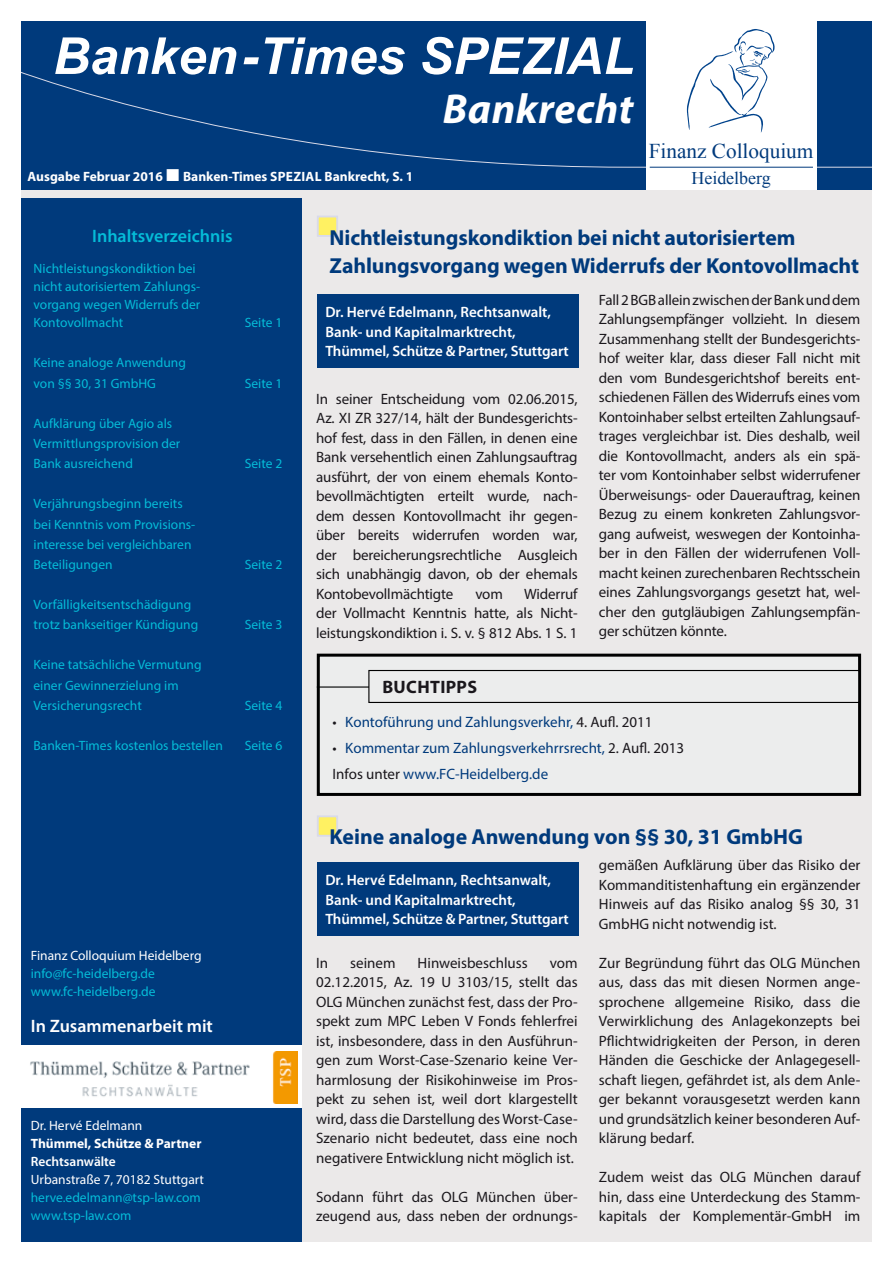
<style>
.page{position:relative;width:893px;height:1263px;background:#fff}
.page>*{position:absolute;margin:0;border:0;box-sizing:border-box;transform-origin:0 0}
.t1{font:italic 700 51px "Arial";color:#fff}
.t2{font:italic 700 42px "Myriad Pro";letter-spacing:.01em;color:#fff}
.t3{font:700 21.75px/28.5px "Myriad Pro";letter-spacing:-.005em;color:#003a7c}
.t4{font:21px "Times New Roman";color:#003a7c}
.t5{font:600 18px "Myriad Pro";color:#fff}
.t6{font:600 18px "Myriad Pro";color:#05bcd8}
.t7{font:700 18px "Myriad Pro";letter-spacing:.02em;color:#1a171c}
.t8{font:17.7px "Times New Roman";color:#003a7c}
.t9{font:15px/19.5px "Myriad Pro";color:#1a171c;text-align:justify}
.t10{font:600 15px/19.5px "Myriad Pro";color:#fff}
.t11{font:15px/26.8px "Myriad Pro";color:#003a7c}
.t12{font:13.5px/20.1px "Myriad Pro";color:#05bcd8}
.t13{font:700 13.5px "Myriad Pro";color:#fff}
.t14{font:13.5px "Myriad Pro";color:#fff}
.t15{font:600 13.5px "Myriad Pro";color:#fff}
.s1{color:#1a171c}
</style>
<div class="page">
<div style="left:21px;top:21px;width:851px;height:170px;background:#003a7c"></div>
<svg style="left:21px;top:51px;width:851px;height:117px"></svg>
<div style="left:646px;top:21px;width:170px;height:170px;background:#fff"></div>
<svg style="left:687px;top:29px;width:88px;height:104px"></svg>
<hr style="left:650px;top:167px;width:163px;height:1px;background:#003a7c">
<div style="left:21px;top:190px;width:851px;height:1052px;background:#ebe9e9"></div>
<div style="left:21px;top:198px;width:281px;height:1044px;background:#003a7c"></div>
<div style="left:317px;top:216px;width:21px;height:21px;background:#fff162;border:2px solid #d9dae9"></div>
<div style="left:317px;top:815px;width:21px;height:22px;background:#fff162;border:2px solid #d9dae9"></div>
<div style="left:21px;top:1045px;width:281px;height:63px;background:#fff"></div>
<img style="left:30px;top:1051px;width:267px;height:52px">
<div style="left:318px;top:655px;width:542px;height:139px;background:#eceded"></div>
<div style="left:317px;top:654px;width:544px;height:142px;border:3px solid #000"></div>
<hr style="left:317px;top:686px;width:74px;height:2px;background:#000">
<div style="left:369px;top:670px;width:490px;height:32px;background:#eceded"></div>
<div style="left:368px;top:670px;width:491px;height:33px;border:1px solid #000"></div>
<div style="left:317px;top:294px;width:261px;height:74px;background:#003a7c"></div>
<div style="left:317px;top:862px;width:261px;height:74px;background:#003a7c"></div>
<h1 class="t1" style="left:53px;top:22px;width:583px">Banken -Times SPEZIAL</h1>
<p class="t13" style="left:28px;top:167px;width:137px">Ausgabe Februar 2016</p>
<p class="t13" style="left:183px;top:167px;width:232px">Banken-Times SPEZIAL Bankrecht, S. 1</p>
<h2 class="t2" style="left:443px;top:82px;width:192px">Bankrecht</h2>
<h3 class="t4" style="left:649px;top:137px;width:166px">Finanz Colloquium</h3>
<p class="t8" style="left:691px;top:166px;width:81px">Heidelberg</p>
<p class="t6" style="left:92px;top:224px;width:142px">Inhaltsverzeichnis</p>
<p class="t12" style="left:34px;top:259px;width:168px;line-height:18px">Nichtleistungskondiktion bei nicht autorisiertem Zahlungs&shy;vorgang wegen Widerrufs der<br>Kontovollmacht</p>
<p class="t12" style="left:34px;top:353px;width:154px">Keine analoge Anwendung von §§ 30, 31 GmbHG</p>
<p class="t12" style="left:34px;top:413px;width:148px">Aufklärung über Agio als<br>Vermittlungsprovision der<br>Bank ausreichend</p>
<p class="t12" style="left:34px;top:494px;width:162px">Verjährungsbeginn bereits bei Kenntnis vom Provisions&shy;interesse bei vergleichbaren<br>Beteiligungen</p>
<p class="t12" style="left:34px;top:594px;width:166px">Vorfälligkeitsentschädigung trotz bankseitiger Kündigung</p>
<p class="t12" style="left:34px;top:655px;width:170px">Keine tatsächliche Vermutung einer Gewinnerzielung im<br>Versicherungsrecht</p>
<p class="t12" style="left:245px;top:312px;width:39px">Seite 1</p>
<p class="t12" style="left:245px;top:373px;width:39px">Seite 1</p>
<p class="t12" style="left:245px;top:453px;width:39px">Seite 2</p>
<p class="t12" style="left:245px;top:554px;width:39px">Seite 2</p>
<p class="t12" style="left:245px;top:614px;width:39px">Seite 3</p>
<p class="t12" style="left:245px;top:695px;width:39px">Seite 4</p>
<p class="t12" style="left:34px;top:735px;width:191px">Banken-Times kostenlos bestellen</p>
<p class="t12" style="left:245px;top:735px;width:39px">Seite 6</p>
<p class="t14" style="left:31px;top:947px;width:172px">Finanz Colloquium Heidelberg</p>
<p class="t12" style="left:31px;top:964px;width:126px;line-height:18px">info@fc-heidelberg.de www.fc-heidelberg.de</p>
<p class="t5" style="left:31px;top:1015px;width:184px">In Zusammenarbeit mit</p>
<p class="t14" style="left:31px;top:1117px;width:113px">Dr. Hervé Edelmann</p>
<p class="t13" style="left:31px;top:1134px;width:172px">Thümmel, Schütze &amp; Partner</p>
<p class="t15" style="left:31px;top:1152px;width:87px">Rechtsanwälte</p>
<p class="t14" style="left:31px;top:1171px;width:175px">Urbanstraße 7, 70182 Stuttgart</p>
<p class="t12" style="left:31px;top:1188px;width:172px;line-height:18px">herve.edelmann@tsp-law.com www.tsp-law.com</p>
<h3 class="t3" style="left:330px;top:222px;width:531px">Nichtleistungskondiktion bei nicht autorisiertem<br>Zahlungsvorgang wegen Widerrufs der Kontovollmacht</h3>
<p class="t10" style="left:325px;top:302px;width:245px">Dr. Hervé Edelmann, Rechtsanwalt,<br>Bank- und Kapitalmarktrecht,<br>Thümmel, Schütze &amp; Partner, Stuttgart</p>
<p class="t9" style="left:316px;top:389px;width:263px">In seiner Entscheidung vom 02.06.2015, Az. XI ZR 327/14, hält der Bundesgerichts&shy;hof fest, dass in den Fällen, in denen eine Bank versehentlich einen Zahlungsauftrag ausführt, der von einem ehemals Konto&shy;bevollmächtigten erteilt wurde, nach&shy;dem dessen Kontovollmacht ihr gegen&shy;über bereits widerrufen worden war, der bereicherungsrechtliche Ausgleich sich unabhängig davon, ob der ehemals Kontobevollmächtigte</p>
<p class="t9" style="left:316px;top:584px;width:263px;text-indent:208px">Widerruf der Vollmacht Kenntnis hatte, als Nicht&shy;leistungskondiktion i. S. v. § 812 Abs. 1 S. 1</p>
<p class="t9" style="left:475px;top:584px;width:29px">vom</p>
<p class="t7" style="left:382px;top:675px;width:96px">BUCHTIPPS</p>
<p class="t9" style="left:599px;top:290px;width:263px">Fall 2 BGB allein zwischen der Bank und dem Zahlungsempfänger vollzieht. In diesem Zusammenhang stellt der Bundesgerichts&shy;hof weiter klar, dass dieser Fall nicht mit den vom Bundesgerichtshof bereits ent&shy;schiedenen Fällen des Widerrufs eines vom Kontoinhaber selbst erteilten Zahlungsauf&shy;trages vergleichbar ist. Dies deshalb, weil die Kontovollmacht, anders als ein spä&shy;ter vom Kontoinhaber selbst widerrufener Überweisungs- oder Dauerauftrag, keinen Bezug zu einem konkreten Zahlungsvor&shy;gang aufweist, weswegen der Kontoinha&shy;ber in den Fällen der widerrufenen Voll&shy;macht keinen zurechenbaren Rechtsschein eines Zahlungsvorgangs gesetzt hat, wel&shy;cher den gutgläubigen Zahlungsempfän&shy;ger schützen könnte.</p>
<p class="t11" style="left:333px;top:708px;width:321px"><span class="s1">•</span> Kontoführung und Zahlungsverkehr, <span class="s1">4. Aufl. 2011</span></p>
<p class="t11" style="left:333px;top:734px;width:353px"><span class="s1">•</span> Kommentar zum Zahlungsverkehrrsrecht, <span class="s1">2. Aufl. 2013<br>Infos unter</span> www.FC-Heidelberg.de</p>
<h3 class="t3" style="left:330px;top:822px;width:475px">Keine analoge Anwendung von §§ 30, 31 GmbHG</h3>
<p class="t10" style="left:325px;top:870px;width:245px">Dr. Hervé Edelmann, Rechtsanwalt,<br>Bank- und Kapitalmarktrecht,<br>Thümmel, Schütze &amp; Partner, Stuttgart</p>
<p class="t9" style="left:316px;top:953px;width:14px">In</p>
<p class="t9" style="left:350px;top:953px;width:47px">seinem</p>
<p class="t9" style="left:418px;top:953px;width:112px">Hinweisbeschluss</p>
<p class="t9" style="left:316px;top:953px;width:263px;text-indent:234px">vom 02.12.2015, Az. 19 U 3103/15, stellt das OLG München zunächst fest, dass der Pro&shy;spekt zum MPC Leben V Fonds fehlerfrei ist, insbesondere, dass in den Ausführun&shy;gen zum Worst-Case-Szenario keine Ver&shy;harmlosung der Risikohinweise im Pros&shy;pekt zu sehen ist, weil dort klargestellt wird, dass die Darstellung des Worst-Case-Szenario nicht bedeutet, dass eine noch negativere Entwicklung nicht möglich ist.</p>
<p class="t9" style="left:316px;top:1187px;width:263px">Sodann führt das OLG München über&shy;zeugend aus, dass neben der ordnungs-</p>
<p class="t9" style="left:599px;top:855px;width:263px">gemäßen Aufklärung über das Risiko der Kommanditistenhaftung ein ergänzender Hinweis auf das Risiko analog §§ 30, 31<br>GmbHG nicht notwendig ist.</p>
<p class="t9" style="left:599px;top:953px;width:263px">Zur Begründung führt das OLG München aus, dass das mit diesen Normen ange&shy;sprochene allgemeine Risiko, dass die Verwirklichung des Anlagekonzepts bei Pflichtwidrigkeiten der Person, in deren Händen die Geschicke der Anlagegesell&shy;schaft liegen, gefährdet ist, als dem Anle&shy;ger bekannt vorausgesetzt werden kann und grundsätzlich keiner besonderen Auf&shy;klärung bedarf.</p>
<p class="t9" style="left:599px;top:1167px;width:263px">Zudem weist das OLG München darauf hin, dass eine Unterdeckung des Stamm&shy;kapitals der Komplementär-GmbH im</p>
</div>
